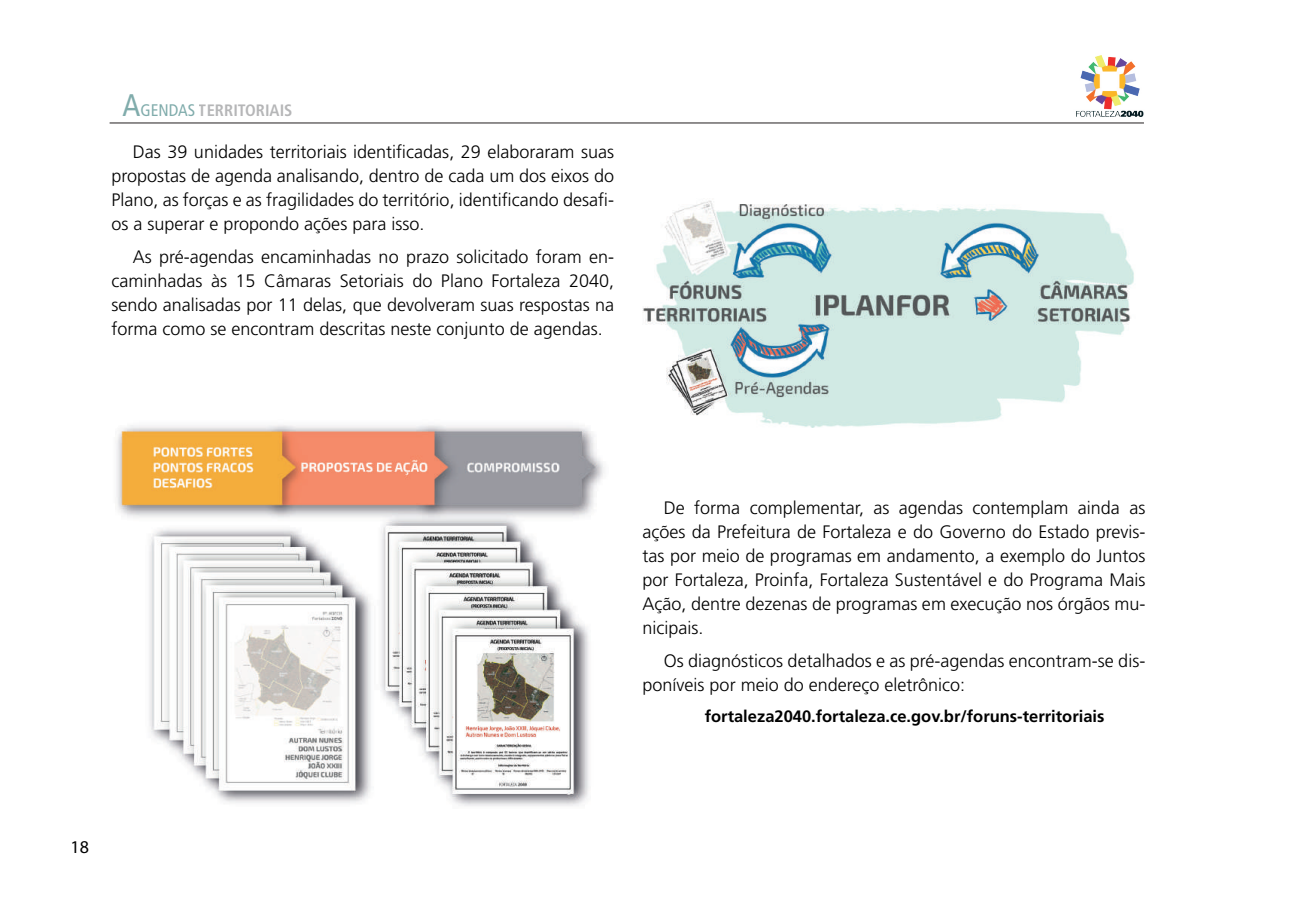
<style>
.page{position:relative;width:1289px;height:919px;background:#fff}
.page>*{position:absolute;margin:0;border:0;box-sizing:border-box;transform-origin:0 0}
.t1{font:300 18px/24px "Frutiger LT Std";color:#000;text-align:justify}
.t2{font:18px "Myriad Pro";color:#000}
.t3{font:700 16.5px "Frutiger LT Std";color:#000}
.t4{font:700 condensed 16.5px "Frutiger LT Std";color:#6c6d70}
.s1{font-weight:400;font-size:31.2px;color:#025958}
.s2{font-weight:400;font-size:16.8px;color:#025958}
</style>
<div class="page">
<hr style="left:110px;top:123px;width:1033px;height:1px;background:#231f20">
<img style="left:1076px;top:55px;width:68px;height:62px">
<img style="left:116px;top:425px;width:488px;height:381px">
<img style="left:642px;top:200px;width:492px;height:227px">
<p class="t4" style="left:123px;top:101px;width:171px"><span class="s1">A</span><span class="s2">GENDAS</span> TERRITORIAIS</p>
<p class="t1" style="left:111px;top:140px;width:504px;text-indent:21px">Das 39 unidades territoriais identificadas, 29 elaboraram suas propostas de agenda analisando, dentro de cada um dos eixos do Plano, as forças e as fragilidades do território, identificando desafi&shy;os a superar e propondo ações para isso.</p>
<p class="t1" style="left:111px;top:245px;width:504px;text-indent:21px">As pré-agendas encaminhadas no prazo solicitado foram en&shy;caminhadas às 15 Câmaras Setoriais do Plano Fortaleza 2040, sendo analisadas por 11 delas, que devolveram suas respostas na forma como se encontram descritas neste conjunto de agendas.</p>
<p class="t2" style="left:71px;top:835px;width:20px">18</p>
<p class="t1" style="left:642px;top:496px;width:504px;text-indent:21px">De forma complementar, as agendas contemplam ainda as ações da Prefeitura de Fortaleza e do Governo do Estado previs&shy;tas por meio de programas em andamento, a exemplo do Juntos por Fortaleza, Proinfa, Fortaleza Sustentável e do Programa Mais Ação, dentre dezenas de programas em execução nos órgãos mu&shy;nicipais.</p>
<p class="t1" style="left:642px;top:649px;width:504px;text-indent:21px">Os diagnósticos detalhados e as pré-agendas encontram-se dis&shy;poníveis por meio do endereço eletrônico:</p>
<p class="t3" style="left:704px;top:706px;width:401px">fortaleza2040.fortaleza.ce.gov.br/foruns-territoriais</p>
</div>
